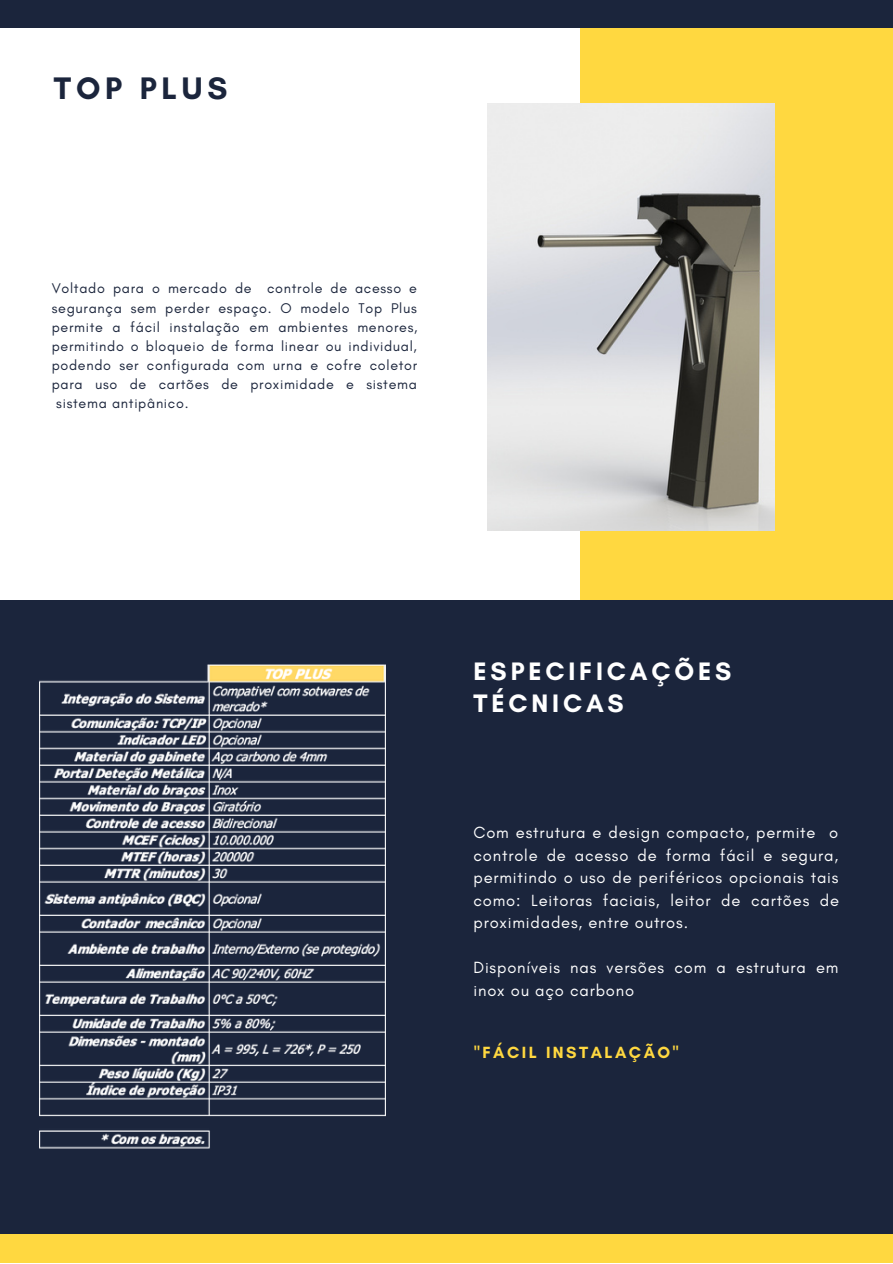
<style>
.page{position:relative;width:893px;height:1264px;background:#fff}
.page>*{position:absolute;margin:0;border:0;box-sizing:border-box;transform-origin:0 0}
.t1{font:700 31.65px "Glacial Indifference";letter-spacing:.15em;color:#1b253c}
.t2{font:700 25.65px/32.5px "Glacial Indifference";letter-spacing:.15em;color:#fff}
.t3{font:16.5px/22.5px "Glacial Indifference";letter-spacing:.05em;color:#fff;text-align:justify}
.t4{font:700 16.5px "Glacial Indifference";letter-spacing:.15em;color:#ffd840}
.t5{font:14.25px "Glacial Indifference";letter-spacing:.05em;color:#1b253c}
</style>
<div class="page">
<div style="left:580px;top:13px;width:312px;height:607px;background:#ffd840"></div>
<div style="left:0;top:600px;width:892px;height:634px;background:#1b253c"></div>
<div style="left:0;top:0;width:892px;height:27px;background:#1b253c"></div>
<div style="left:0;top:1234px;width:892px;height:28px;background:#ffd840"></div>
<img style="left:487px;top:103px;width:287px;height:427px">
<img style="left:40px;top:664px;width:345px;height:485px">
<p class="t1" style="left:54px;top:69px;width:175px">TOP PLUS</p>
<p class="t5" style="left:52px;top:280px;width:367px">Voltado para o mercado de controle de acesso e</p>
<p class="t5" style="left:52px;top:299px;width:366px">segurança sem perder espaço. O modelo Top Plus</p>
<p class="t5" style="left:52px;top:318px;width:367px">permite a fácil instalação em ambientes menores,</p>
<p class="t5" style="left:52px;top:337px;width:367px">permitindo o bloqueio de forma linear ou individual,</p>
<p class="t5" style="left:52px;top:356px;width:367px">podendo ser configurada com urna e cofre coletor</p>
<p class="t5" style="left:52px;top:375px;width:366px">para uso de cartões de proximidade e sistema</p>
<p class="t5" style="left:56px;top:394px;width:134px">sistema antipânico.</p>
<p class="t2" style="left:473px;top:654px;width:259px">ESPECIFICAÇÕES<br>TÉCNICAS</p>
<p class="t3" style="left:473px;top:821px;width:367px">Com estrutura e design compacto, permite o controle de acesso de forma fácil e segura, permitindo o uso de periféricos opcionais tais como: Leitoras faciais, leitor de cartões de proximidades, entre outros.</p>
<p class="t3" style="left:473px;top:956px;width:366px">Disponíveis nas versões com a estrutura em inox ou aço carbono</p>
<p class="t4" style="left:474px;top:1042px;width:206px">"FÁCIL INSTALAÇÃO"</p>
</div>
